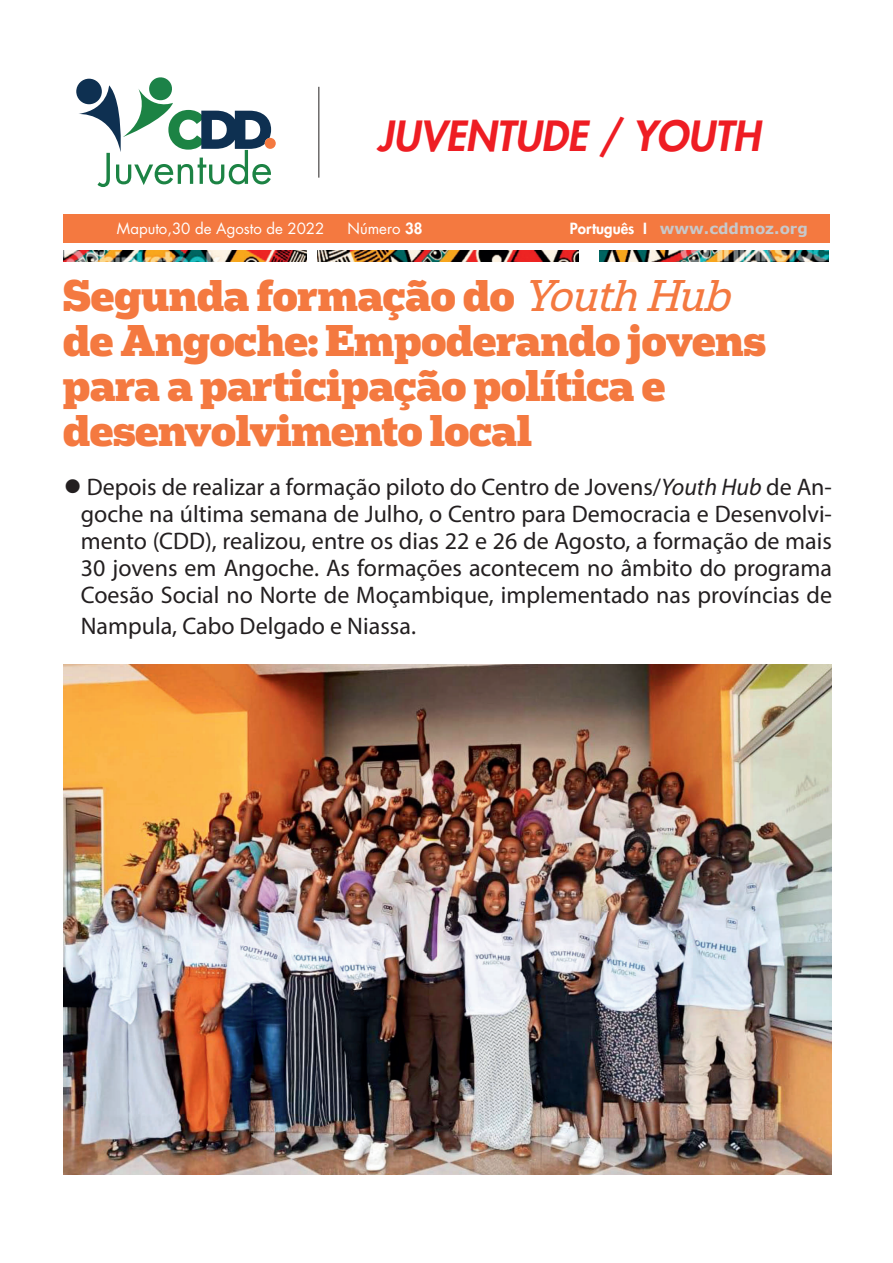
<style>
.page{position:relative;width:893px;height:1263px;background:#fff}
.page>*{position:absolute;margin:0;border:0;box-sizing:border-box;transform-origin:0 0}
.t1{font:900 42px/45px "Popular";letter-spacing:-.01em;color:#f47940}
.t2{font:italic 800 40.5px "Futura LT";color:#ee1d23}
.t3{font:24px/27px "Myriad Pro";color:#231f20;text-align:justify}
.t4{font:15px "Futura LT";color:#fff}
.t5{font:700 15px "Verdana";color:#c7c8ca}
.s1{font-weight:800}
.s2{font-family:"Futura LT";font-weight:800;color:#fff}
.s3{font-weight:400;font-style:italic}
.s4{font-style:italic}
</style>
<div class="page">
<svg style="left:76px;top:79px;width:26px;height:25px"></svg>
<svg style="left:78px;top:77px;width:198px;height:110px"></svg>
<hr style="left:319px;top:87px;width:1px;height:91px;background:#231f20">
<img style="left:64px;top:250px;width:242px;height:11px">
<img style="left:317px;top:250px;width:262px;height:11px">
<img style="left:599px;top:250px;width:229px;height:11px">
<div style="left:64px;top:215px;width:766px;height:28px;background:#f47940"></div>
<img style="left:64px;top:665px;width:768px;height:510px">
<h2 class="t2" style="left:377px;top:110px;width:384px">JUVENTUDE / YOUTH</h2>
<p class="t4" style="left:117px;top:219px;width:209px">Maputo,30 de Agosto de 2022</p>
<p class="t4" style="left:348px;top:219px;width:76px">Número <span class="s1">38</span></p>
<p class="t5" style="left:570px;top:219px;width:240px"><span class="s2">Português I</span> www.cddmoz.org</p>
<h1 class="t1" style="left:63px;top:271px;width:705px">Segunda formação do <span class="s3">YouthHub </span>de Angoche: Empoderando jovens para a participação política e desenvolvimento local</h1>
<p class="t3" style="left:81px;top:473px;width:753px;text-indent:-17px">● Depois de realizar a formação piloto do Centro de Jovens/<span class="s4">Youth Hub</span> de An&shy;goche na última semana de Julho, o Centro para Democracia e Desenvolvi&shy;mento (CDD), realizou, entre os dias 22 e 26 de Agosto, a formação de mais 30 jovens em Angoche. As formações acontecem no âmbito do programa Coesão Social no Norte de Moçambique, implementado nas províncias de</p>
<p class="t3" style="left:81px;top:612px;width:337px">Nampula, Cabo Delgado e Niassa.</p>
</div>
